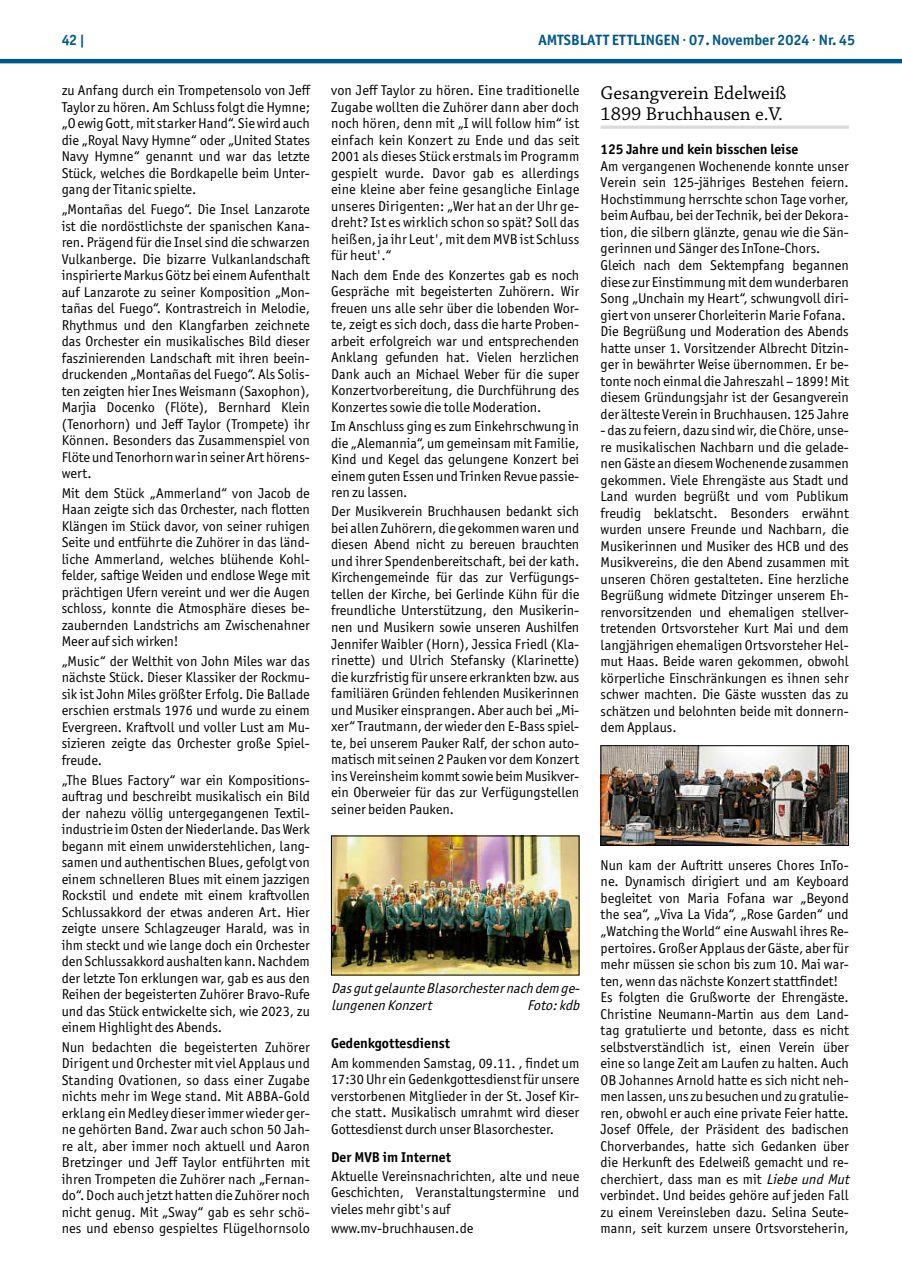
<style>
.page{position:relative;width:902px;height:1280px;background:#fff}
.page>*{position:absolute;margin:0;border:0;box-sizing:border-box;transform-origin:0 0}
.t1{font:19.5px/21px "Chaparral Pro";color:#000}
.t2{font:700 15px "Officina Sans ITC Pro";color:#01598b}
.t3{font:14.25px/16.5px "Officina Sans ITC Pro";color:#000;text-align:justify}
.t4{font:700 14.25px "Officina Sans ITC Pro";color:#000}
.t5{font:italic 14.25px/16.5px "Officina Sans ITC Pro";color:#000}
.s1{font-style:italic}
</style>
<div class="page">
<hr style="left:0;top:59px;width:901px;height:4px;background:#01598b">
<img style="left:333px;top:838px;width:244px;height:135px">
<hr style="left:600px;top:126px;width:248px;height:3px;background:#d9d9d9">
<img style="left:602px;top:747px;width:244px;height:97px">
<div style="left:600px;top:745px;width:248px;height:101px;border:1px solid #000"></div>
<p class="t2" style="left:62px;top:31px;width:25px">42 |</p>
<p class="t2" style="left:538px;top:31px;width:318px">AMTSBLATT ETTLINGEN · 07. November 2024 · Nr. 45</p>
<p class="t3" style="left:62px;top:82px;width:250px">zu Anfang durch ein Trompetensolo von Jeff Taylor zu hören. Am Schluss folgt die Hymne; „O ewig Gott, mit starker Hand“. Sie wird auch die „Royal Navy Hymne“ oder „United States Navy Hymne“ genannt und war das letzte Stück, welches die Bordkapelle beim Unter&shy;gang der Titanic spielte.</p>
<p class="t3" style="left:62px;top:201px;width:250px">„Montañas del Fuego“. Die Insel Lanzarote ist die nordöstlichste der spanischen Kana&shy;ren. Prägend für die Insel sind die schwarzen Vulkanberge. Die bizarre Vulkanlandschaft inspirierte Markus Götz bei einem Aufenthalt auf Lanzarote zu seiner Komposition „Mon&shy;tañas del Fuego“. Kontrastreich in Melodie, Rhythmus und den Klangfarben zeichnete das Orchester ein musikalisches Bild dieser faszinierenden Landschaft mit ihren beein&shy;druckenden „Montañas del Fuego“. Als Solis&shy;ten zeigten hier Ines Weismann (Saxophon), Marjia Docenko (Flöte), Bernhard Klein (Tenorhorn) und Jeff Taylor (Trompete) ihr Können. Besonders das Zusammenspiel von Flöte und Tenorhorn war in seiner Art hörens&shy;wert.</p>
<p class="t3" style="left:62px;top:485px;width:250px">Mit dem Stück „Ammerland“ von Jacob de Haan zeigte sich das Orchester, nach flotten Klängen im Stück davor, von seiner ruhigen Seite und entführte die Zuhörer in das länd&shy;liche Ammerland, welches blühende Kohl&shy;felder, saftige Weiden und endlose Wege mit prächtigen Ufern vereint und wer die Augen schloss, konnte die Atmosphäre dieses be&shy;zaubernden Landstrichs am Zwischenahner Meer auf sich wirken!</p>
<p class="t3" style="left:62px;top:653px;width:250px">„Music“ der Welthit von John Miles war das nächste Stück. Dieser Klassiker der Rockmu&shy;sik ist John Miles größter Erfolg. Die Ballade erschien erstmals 1976 und wurde zu einem Evergreen. Kraftvoll und voller Lust am Mu&shy;sizieren zeigte das Orchester große Spiel&shy;freude.</p>
<p class="t3" style="left:62px;top:771px;width:250px">„The Blues Factory“ war ein Kompositions&shy;auftrag und beschreibt musikalisch ein Bild der nahezu völlig untergegangenen Textil&shy;industrie im Osten der Niederlande. Das Werk begann mit einem unwiderstehlichen, lang&shy;samen und authentischen Blues, gefolgt von einem schnelleren Blues mit einem jazzigen Rockstil und endete mit einem kraftvollen Schlussakkord der etwas anderen Art. Hier zeigte unsere Schlagzeuger Harald, was in ihm steckt und wie lange doch ein Orchester den Schlussakkord aushalten kann. Nachdem der letzte Ton erklungen war, gab es aus den Reihen der begeisterten Zuhörer Bravo-Rufe und das Stück entwickelte sich, wie 2023, zu einem Highlight des Abends.</p>
<p class="t3" style="left:62px;top:1038px;width:250px">Nun bedachten die begeisterten Zuhörer Dirigent und Orchester mit viel Applaus und Standing Ovationen, so dass einer Zugabe nichts mehr im Wege stand. Mit ABBA-Gold erklang ein Medley dieser immer wieder ger&shy;ne gehörten Band. Zwar auch schon 50 Jah&shy;re alt, aber immer noch aktuell und Aaron Bretzinger und Jeff Taylor entführten mit ihren Trompeten die Zuhörer nach „Fernan&shy;do“. Doch auch jetzt hatten die Zuhörer noch nicht genug. Mit „Sway“ gab es sehr schö&shy;nes und ebenso gespieltes Flügelhornsolo</p>
<p class="t3" style="left:331px;top:82px;width:250px">von Jeff Taylor zu hören. Eine traditionelle Zugabe wollten die Zuhörer dann aber doch noch hören, denn mit „I will follow him“ ist einfach kein Konzert zu Ende und das seit 2001 als dieses Stück erstmals im Programm gespielt wurde. Davor gab es allerdings eine kleine aber feine gesangliche Einlage unseres Dirigenten: „Wer hat an der Uhr ge&shy;dreht? Ist es wirklich schon so spät? Soll das heißen, ja ihr Leut', mit dem MVB ist Schluss für heut'.“</p>
<p class="t3" style="left:331px;top:267px;width:250px">Nach dem Ende des Konzertes gab es noch Gespräche mit begeisterten Zuhörern. Wir freuen uns alle sehr über die lobenden Wor&shy;te, zeigt es sich doch, dass die harte Proben&shy;arbeit erfolgreich war und entsprechenden Anklang gefunden hat. Vielen herzlichen Dank auch an Michael Weber für die super Konzertvorbereitung, die Durchführung des Konzertes sowie die tolle Moderation.</p>
<p class="t3" style="left:331px;top:418px;width:250px">Im Anschluss ging es zum Einkehrschwung in die „Alemannia“, um gemeinsam mit Familie, Kind und Kegel das gelungene Konzert bei einem guten Essen und Trinken Revue passie&shy;ren zu lassen.</p>
<p class="t3" style="left:331px;top:503px;width:250px">Der Musikverein Bruchhausen bedankt sich bei allen Zuhörern, die gekommen waren und diesen Abend nicht zu bereuen brauchten und ihrer Spendenbereitschaft, bei der kath.<br>Kirchengemeinde für das zur Verfügungs&shy;tellen der Kirche, bei Gerlinde Kühn für die freundliche Unterstützung, den Musikerin&shy;nen und Musikern sowie unseren Aushilfen Jennifer Waibler (Horn), Jessica Friedl (Kla&shy;rinette) und Ulrich Stefansky (Klarinette) die kurzfristig für unsere erkrankten bzw. aus familiären Gründen fehlenden Musikerinnen und Musiker einsprangen. Aber auch bei „Mi&shy;xer“ Trautmann, der wieder den E-Bass spiel&shy;te, bei unserem Pauker Ralf, der schon auto&shy;matisch mit seinen 2 Pauken vor dem Konzert ins Vereinsheim kommt sowie beim Musikver&shy;ein Oberweier für das zur Verfügungstellen seiner beiden Pauken.</p>
<h1 class="t1" style="left:600px;top:84px;width:187px">Gesangverein Edelweiß<br>1899 Bruchhausen e.V.</h1>
<p class="t4" style="left:600px;top:140px;width:199px">125 Jahre und kein bisschen leise</p>
<p class="t3" style="left:600px;top:158px;width:250px;text-align:left">Am vergangenen Wochenende konnte unser Verein sein 125-jähriges Bestehen feiern.<br>Hochstimmung herrschte schon Tage vorher, beim Aufbau, bei der Technik, bei der Dekora&shy;tion, die silbern glänzte, genau wie die Sän&shy;gerinnen und Sänger des InTone-Chors.<br>Gleich nach dem Sektempfang begannen diese zur Einstimmung mit dem wunderbaren Song „Unchain my Heart“, schwungvoll diri&shy;giert von unserer Chorleiterin Marie Fofana.<br>Die Begrüßung und Moderation des Abends hatte unser 1. Vorsitzender Albrecht Ditzin&shy;ger in bewährter Weise übernommen. Er be&shy;tonte noch einmal die Jahreszahl – 1899! Mit diesem Gründungsjahr ist der Gesangverein der älteste Verein in Bruchhausen. 125 Jahre</p>
<p class="t3" style="left:600px;top:422px;width:250px">- das zu feiern, dazu sind wir, die Chöre, unse&shy;re musikalischen Nachbarn und die gelade&shy;nen Gäste an diesem Wochenende zusammen gekommen. Viele Ehrengäste aus Stadt und Land wurden begrüßt und vom Publikum freudig beklatscht. Besonders erwähnt wurden unsere Freunde und Nachbarn, die Musikerinnen und Musiker des HCB und des Musikvereins, die den Abend zusammen mit unseren Chören gestalteten. Eine herzliche Begrüßung widmete Ditzinger unserem Eh&shy;renvorsitzenden und ehemaligen stellver&shy;tretenden Ortsvorsteher Kurt Mai und dem langjährigen ehemaligen Ortsvorsteher Hel&shy;mut Haas. Beide waren gekommen, obwohl körperliche Einschränkungen es ihnen sehr schwer machten. Die Gäste wussten das zu schätzen und belohnten beide mit donnern&shy;dem Applaus.</p>
<p class="t3" style="left:600px;top:857px;width:253px;text-align:left">Nun kam der Auftritt unseres Chores InTo&shy;ne. Dynamisch dirigiert und am Keyboard begleitet von Maria Fofana war „Beyond the sea“, „Viva La Vida“, „Rose Garden“ und „Watching the World“ eine Auswahl ihres Re&shy;pertoires. Großer Applaus der Gäste, aber für mehr müssen sie schon bis zum 10. Mai war&shy;ten, wenn das nächste Konzert stattfindet!<br>Es folgten die Grußworte der Ehrengäste.<br>Christine Neumann-Martin aus dem Land&shy;tag gratulierte und betonte, dass es nicht selbstverständlich ist, einen Verein über eine so lange Zeit am Laufen zu halten. Auch OB Johannes Arnold hatte es sich nicht neh&shy;men lassen, uns zu besuchen und zu gratulie&shy;ren, obwohl er auch eine private Feier hatte.<br>Josef Offele, der Präsident des badischen Chorverbandes, hatte sich Gedanken über die Herkunft des Edelweiß gemacht und re&shy;cherchiert, dass man es mit <span class="s1">LiebeundMut </span>verbindet. Und beides gehöre auf jeden Fall zu einem Vereinsleben dazu. Selina Seute&shy;mann, seit kurzem unsere Ortsvorsteherin,</p>
<p class="t5" style="left:331px;top:980px;width:253px">DasgutgelaunteBlasorchesternach dem ge&shy;lungenen Konzert</p>
<p class="t5" style="left:527px;top:997px;width:57px">Foto:kdb</p>
<p class="t4" style="left:331px;top:1034px;width:120px">Gedenkgottesdienst</p>
<p class="t3" style="left:331px;top:1054px;width:250px">Am kommenden Samstag, 09.11. , findet um 17:30 Uhr ein Gedenkgottesdienst für unsere verstorbenen Mitglieder in der St. Josef Kir&shy;che statt. Musikalisch umrahmt wird dieser Gottesdienst durch unser Blasorchester.</p>
<p class="t4" style="left:331px;top:1148px;width:121px">Der MVB im Internet</p>
<p class="t3" style="left:331px;top:1168px;width:250px">Aktuelle Vereinsnachrichten, alte und neue Geschichten, Veranstaltungstermine und vieles mehr gibt's auf</p>
<p class="t3" style="left:331px;top:1220px;width:144px">www.mv-bruchhausen.de</p>
</div>
